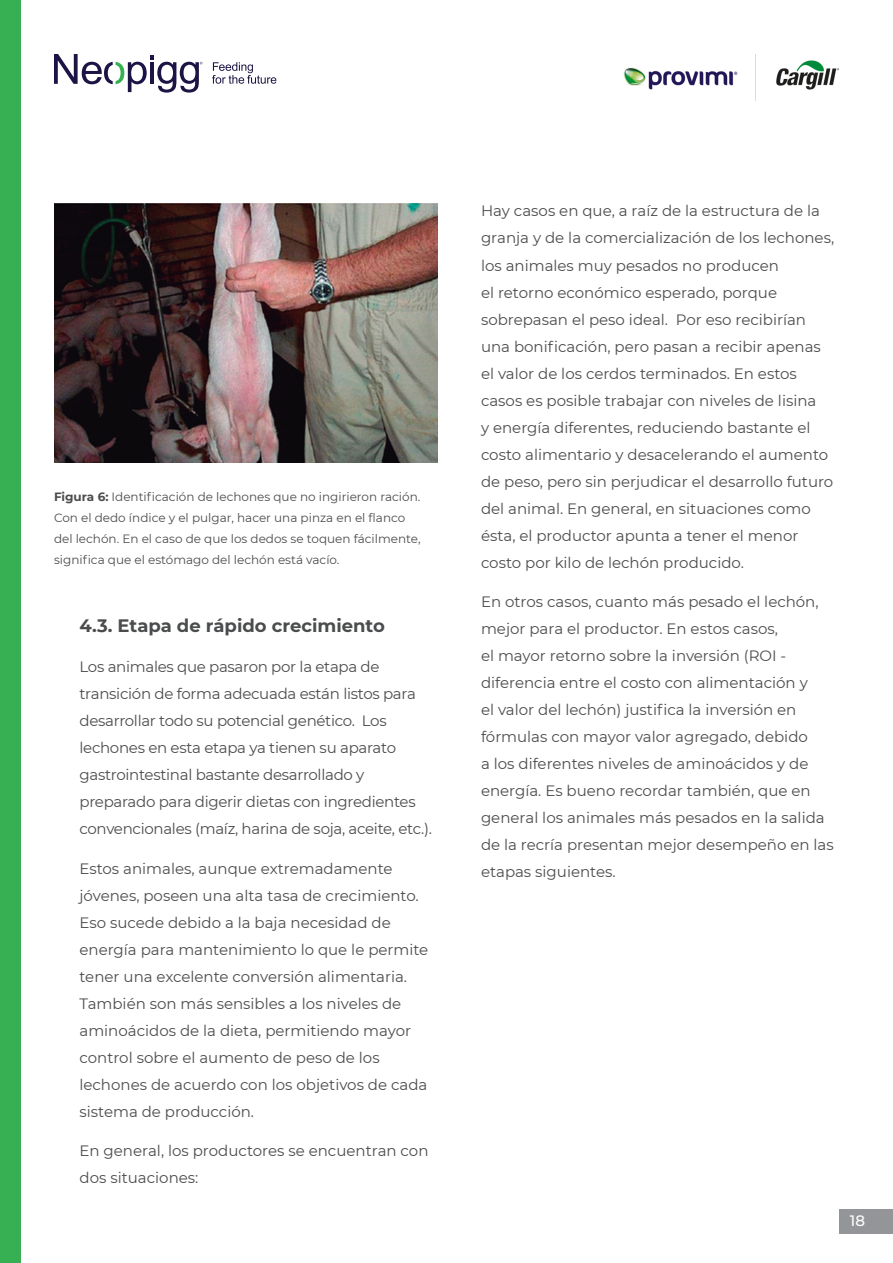
<style>
.page{position:relative;width:893px;height:1263px;background:#fff}
.page>*{position:absolute;margin:0;border:0;box-sizing:border-box;transform-origin:0 0}
.Paragraph_Title{font:700 18px "Montserrat";color:#4b4c4d}
.Paragraph_Style_1{font:15px/27px "Montserrat";color:#4b4c4d}
.Paragraph_Style_1-2{font:15px/27px "Montserrat";letter-spacing:-.02em;color:#4b4c4d}
.t1{font:500 15px "Montserrat";color:#fff}
.Paragraph_Style_1-3{font:12px/21px "Montserrat";color:#4b4c4d}
.s1{font-weight:700}
</style>
<div class="page">
<img style="left:623px;top:54px;width:216px;height:47px">
<svg style="left:212px;top:62px;width:64px;height:22px"></svg>
<svg style="left:54px;top:54px;width:148px;height:39px"></svg>
<div style="left:0;top:0;width:21px;height:1263px;background:#36b052"></div>
<div style="left:839px;top:1209px;width:54px;height:24px;background:#939598"></div>
<img style="left:54px;top:203px;width:383px;height:260px">
<p class="Paragraph_Style_1-3" style="left:54px;top:486px;width:368px"><span class="s1">Figura 6:</span> Identificación de lechones que no ingirieron ración.<br>Con el dedo índice y el pulgar, hacer una pinza en el flanco del lechón. En el caso de que los dedos se toquen fácilmente, significa que el estómago del lechón está vacío.</p>
<p class="Paragraph_Title" style="left:80px;top:613px;width:307px">4.3. Etapa de rápido crecimiento</p>
<p class="Paragraph_Style_1-2" style="left:80px;top:652px;width:354px">Los animales que pasaron por la etapa de transición de forma adecuada están listos para desarrollar todo su potencial genético. Los lechones en esta etapa ya tienen su aparato gastrointestinal bastante desarrollado y preparado para digerir dietas con ingredientes convencionales (maíz, harina de soja, aceite, etc.).</p>
<p class="Paragraph_Style_1" style="left:80px;top:854px;width:350px">Estos animales, aunque extremadamente jóvenes, poseen una alta tasa de crecimiento.<br>Eso sucede debido a la baja necesidad de energía para mantenimiento lo que le permite tener una excelente conversión alimentaria.<br>También son más sensibles a los niveles de aminoácidos de la dieta, permitiendo mayor control sobre el aumento de peso de los lechones de acuerdo con los objetivos de cada sistema de producción.</p>
<p class="Paragraph_Style_1" style="left:80px;top:1137px;width:350px">En general, los productores se encuentran con dos situaciones:</p>
<p class="Paragraph_Style_1" style="left:481px;top:197px;width:355px">Hay casos en que, a raíz de la estructura de la granja y de la comercialización de los lechones, los animales muy pesados no producen<br>el retorno económico esperado, porque sobrepasan el peso ideal. Por eso recibirían una bonificación, pero pasan a recibir apenas el valor de los cerdos terminados. En estos casos es posible trabajar con niveles de lisina<br>y energía diferentes, reduciendo bastante el costo alimentario y desacelerando el aumento de peso, pero sin perjudicar el desarrollo futuro del animal. En general, en situaciones como ésta, el productor apunta a tener el menor costo por kilo de lechón producido.</p>
<p class="Paragraph_Style_1" style="left:481px;top:588px;width:354px">En otros casos, cuanto más pesado el lechón, mejor para el productor. En estos casos,<br>el mayor retorno sobre la inversión (ROI - diferencia entre el costo con alimentación y<br>el valor del lechón) justifica la inversión en fórmulas con mayor valor agregado, debido<br>a los diferentes niveles de aminoácidos y de energía. Es bueno recordar también, que en general los animales más pesados en la salida de la recría presentan mejor desempeño en las etapas siguientes.</p>
<p class="t1" style="left:850px;top:1211px;width:17px">18</p>
</div>
